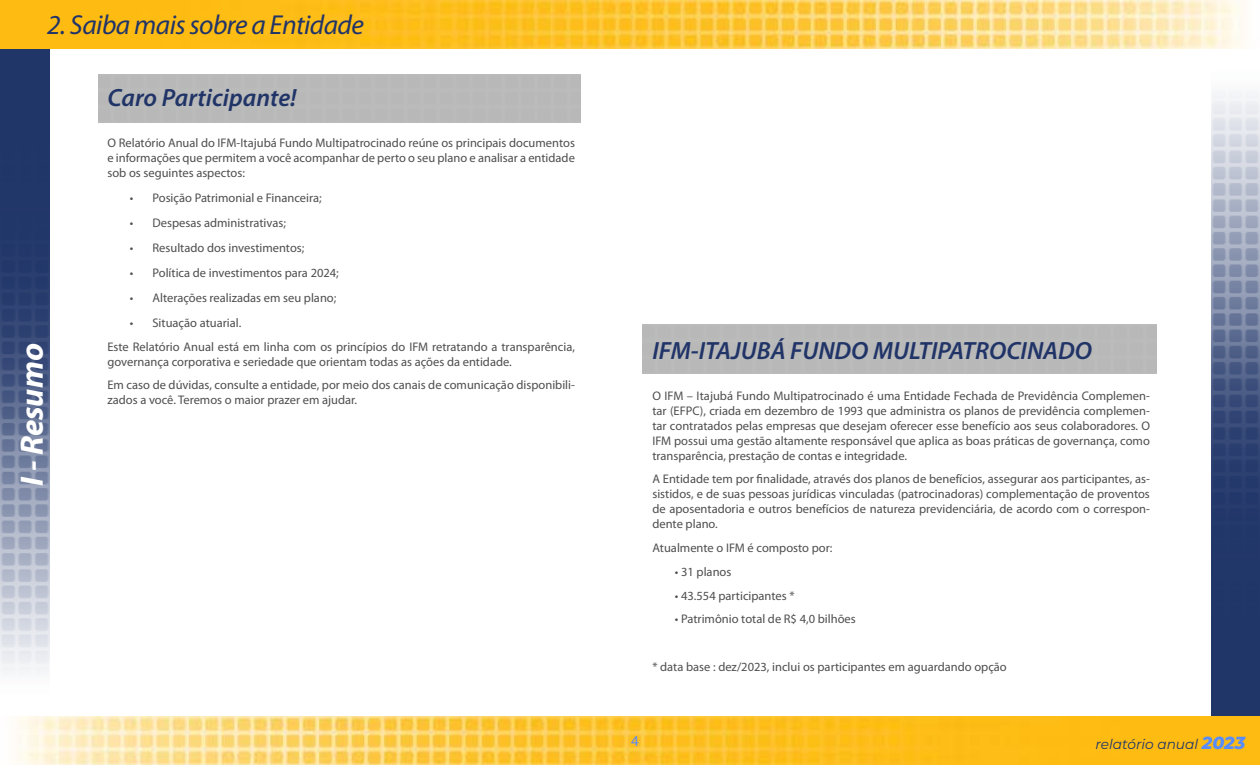
<style>
.page{position:relative;width:1260px;height:765px;background:#fff}
.page>*{position:absolute;margin:0;border:0;box-sizing:border-box;transform-origin:0 0}
.t1{font:italic 700 32.5px "Myriad Pro";color:#fff}
.t2{font:italic 27.5px "Myriad Pro";letter-spacing:-.02em;color:#213468}
.t3{font:italic 600 25px "Myriad Pro";color:#213468}
.t4{font:15px "Myriad Pro";color:#588cfa}
.t5{font:italic 13.75px "Montserrat";color:#213468}
.t6{font:12.5px/15px "Myriad Pro";color:#4e4e4e;text-align:justify}
.s1{font-weight:800;font-size:17.5px;color:#588cfa}
</style>
<div class="page">
<img style="left:1211px;top:94px;width:49px;height:671px">
<img style="left:16px;top:716px;width:1243px;height:49px">
<img style="left:1px;top:49px;width:48px;height:622px">
<img style="left:1px;top:0;width:1243px;height:49px">
<h2 class="t2" style="left:47px;top:8px;width:318px">2. Saiba mais sobre a Entidade</h2>
<h1 class="t1" style="left:11px;top:486px;width:145px;rotate:-90deg">I - Resumo</h1>
<h3 class="t3" style="left:107px;top:82px;width:191px">Caro Participante!</h3>
<p class="t6" style="left:107px;top:135px;width:469px">O Relatório Anual do IFM-Itajubá Fundo Multipatrocinado reúne os principais documentos e informações que permitem a você acompanhar de perto o seu plano e analisar a entidade sob os seguintes aspectos:</p>
<p class="t6" style="left:130px;top:190px;width:193px">• Posição Patrimonial e Financeira;</p>
<p class="t6" style="left:130px;top:215px;width:157px">• Despesas administrativas;</p>
<p class="t6" style="left:130px;top:240px;width:176px">• Resultado dos investimentos;</p>
<p class="t6" style="left:130px;top:265px;width:210px">• Política de investimentos para 2024;</p>
<p class="t6" style="left:130px;top:290px;width:208px">• Alterações realizadas em seu plano;</p>
<p class="t6" style="left:107px;top:310px;width:469px;line-height:23.8px;text-indent:22px">• Situação atuarial.<br>Este Relatório Anual está em linha com os princípios do IFM retratando a transparência,</p>
<p class="t6" style="left:107px;top:349px;width:469px;line-height:23.8px">governança corporativa e seriedade que orientam todas as ações da entidade.<br>Em caso de dúvidas, consulte a entidade, por meio dos canais de comunicação disponibili-</p>
<p class="t6" style="left:107px;top:392px;width:251px">zados a você. Teremos o maior prazer em ajudar.</p>
<h3 class="t3" style="left:652px;top:335px;width:441px">IFM-ITAJUBÁ FUNDO MULTIPATROCINADO</h3>
<p class="t6" style="left:652px;top:388px;width:499px">O IFM – Itajubá Fundo Multipatrocinado é uma Entidade Fechada de Previdência Complemen&shy;tar (EFPC), criada em dezembro de 1993 que administra os planos de previdência complemen&shy;tar contratados pelas empresas que desejam oferecer esse benefício aos seus colaboradores. O IFM possui uma gestão altamente responsável que aplica as boas práticas de governança, como transparência, prestação de contas e integridade.</p>
<p class="t6" style="left:652px;top:471px;width:499px">A Entidade tem por finalidade, através dos planos de benefícios, assegurar aos participantes, as&shy;sistidos, e de suas pessoas jurídicas vinculadas (patrocinadoras) complementação de proventos de aposentadoria e outros benefícios de natureza previdenciária, de acordo com o correspon&shy;dente plano.</p>
<p class="t6" style="left:652px;top:540px;width:182px">Atualmente o IFM é composto por:</p>
<p class="t6" style="left:675px;top:564px;width:58px">• 31 planos</p>
<p class="t6" style="left:675px;top:588px;width:121px">• 43.554 participantes *</p>
<p class="t6" style="left:675px;top:611px;width:182px">• Patrimônio total de R$ 4,0 bilhões</p>
<p class="t6" style="left:652px;top:659px;width:356px">* data base : dez/2023, inclui os participantes em aguardando opção</p>
<p class="t4" style="left:631px;top:732px;width:9px">4</p>
<p class="t5" style="left:1095px;top:735px;width:151px">relatório anual <span class="s1">2023</span></p>
</div>
